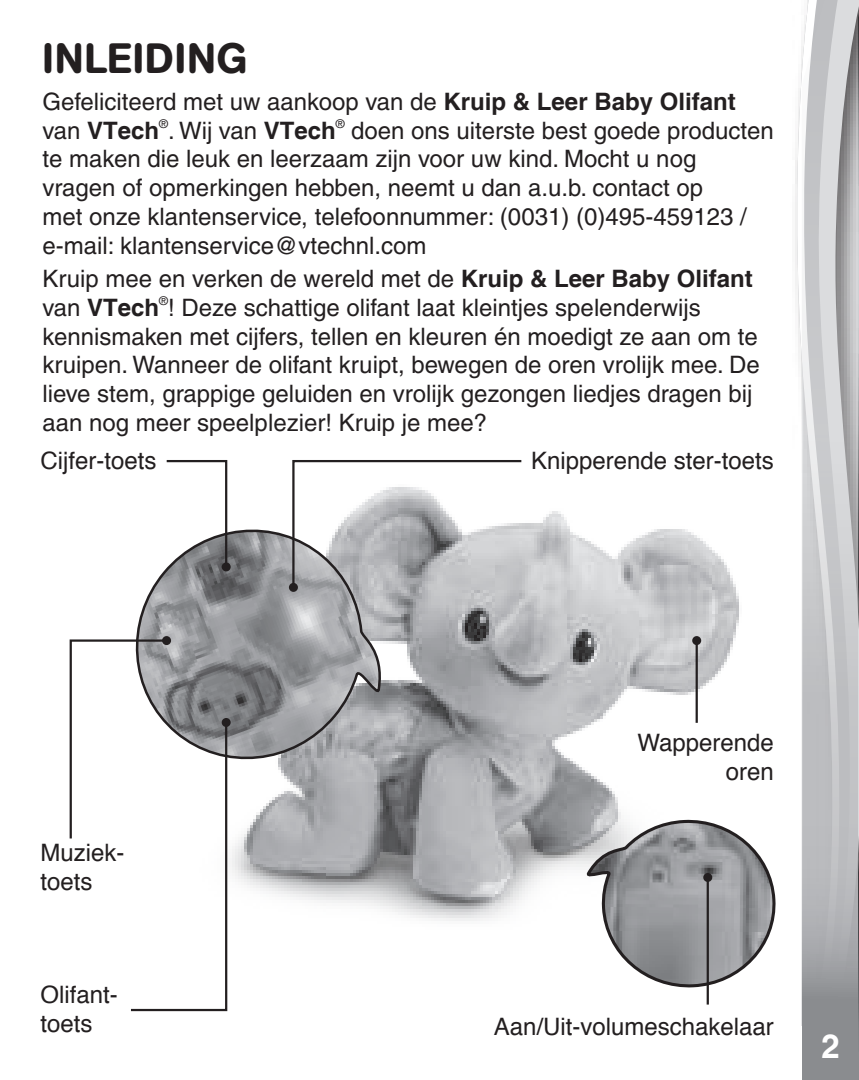
<style>
.page{position:relative;width:859px;height:1080px;background:#fff}
.page>*{position:absolute;margin:0;border:0;box-sizing:border-box;transform-origin:0 0}
.t1{font:500 42px "AG Book Rounded";letter-spacing:.02em;color:#231f20}
.t2{font:700 33px "Helvetica";color:#fff}
.t3{font:500 24px/28.8px "Helvetica";color:#231f20}
.t4{font:24px/28.8px "Helvetica";color:#231f20}
.s1{font-weight:700}
.s2{font-style:inherit}
</style>
<div class="page">
<svg style="left:796px;top:46px;width:6px;height:980px"></svg>
<svg style="left:802px;top:0;width:56px;height:1080px;background:#bdbec1"></svg>
<img style="left:229px;top:511px;width:510px;height:410px">
<hr style="left:696px;top:641px;width:2px;height:82px;background:#231f20">
<div style="left:692px;top:636px;width:9px;height:9px;background:#231f20;border-radius:50%"></div>
<svg style="left:581px;top:819px;width:195px;height:169px"></svg>
<hr style="left:707px;top:877px;width:2px;height:128px;background:#231f20">
<div style="left:703px;top:873px;width:9px;height:9px;background:#231f20;border-radius:50%"></div>
<svg style="left:136px;top:517px;width:249px;height:255px;background:#a1a2a5"></svg>
<svg style="left:162px;top:636px;width:9px;height:9px"></svg>
<svg style="left:69px;top:638px;width:159px;height:374px"></svg>
<div style="left:222px;top:718px;width:9px;height:9px;background:#231f20;border-radius:50%"></div>
<svg style="left:291px;top:460px;width:233px;height:130px"></svg>
<div style="left:289px;top:583px;width:9px;height:9px;background:#231f20;border-radius:50%"></div>
<svg style="left:164px;top:460px;width:64px;height:109px"></svg>
<div style="left:222px;top:562px;width:9px;height:9px;background:#231f20;border-radius:50%"></div>
<h1 class="t1" style="left:43px;top:42px;width:206px">INLEIDING</h1>
<p class="t3" style="left:43px;top:89px;width:733px">Gefeliciteerd met uw aankoop van de <span class="s1">Kruip &amp; Leer Baby Olifant </span>van <span class="s1">VTech</span><sup>®</sup>. Wij van <span class="s1">VTech</span><sup>®</sup> doen ons uiterste best goede producten te maken die leuk en leerzaam zijn voor uw kind. Mocht u nog vragen of opmerkingen hebben, neemt u dan a.u.b. contact op<br>met onze klantenservice, telefoonnummer: (0031) (0)495-459123 / e-mail: klantenservice@vtechnl.com</p>
<p class="t3" style="left:43px;top:266px;width:719px">Kruip mee en verken de wereld met de <span class="s1">Kruip &amp; Leer Baby Olifant </span>van <span class="s1">VTech</span><sup>®</sup>! Deze schattige olifant laat kleintjes spelenderwijs kennismaken met cijfers, tellen en kleuren én moedigt ze aan om te kruipen. Wanneer de olifant kruipt, bewegen de oren vrolijk mee. De lieve stem, grappige geluiden en vrolijk gezongen liedjes dragen bij aan nog meer speelplezier! Kruip je mee?</p>
<p class="t4" style="left:41px;top:448px;width:118px">Cijfer-toets</p>
<p class="t4" style="left:531px;top:448px;width:244px">Knipperende ster-toets</p>
<p class="t4" style="left:41px;top:841px;width:86px">Muziek&shy;toets</p>
<p class="t4" style="left:41px;top:982px;width:79px">Olifant&shy;toets</p>
<p class="t4" style="left:637px;top:730px;width:138px;text-align:right">Wapperende oren</p>
<p class="t4" style="left:494px;top:1015px;width:282px">Aan/Uit-volumeschakelaar</p>
<h2 class="t2" style="left:821px;top:1026px;width:27px">2 <sup>2</sup><span class="s2">2</span></h2>
</div>
